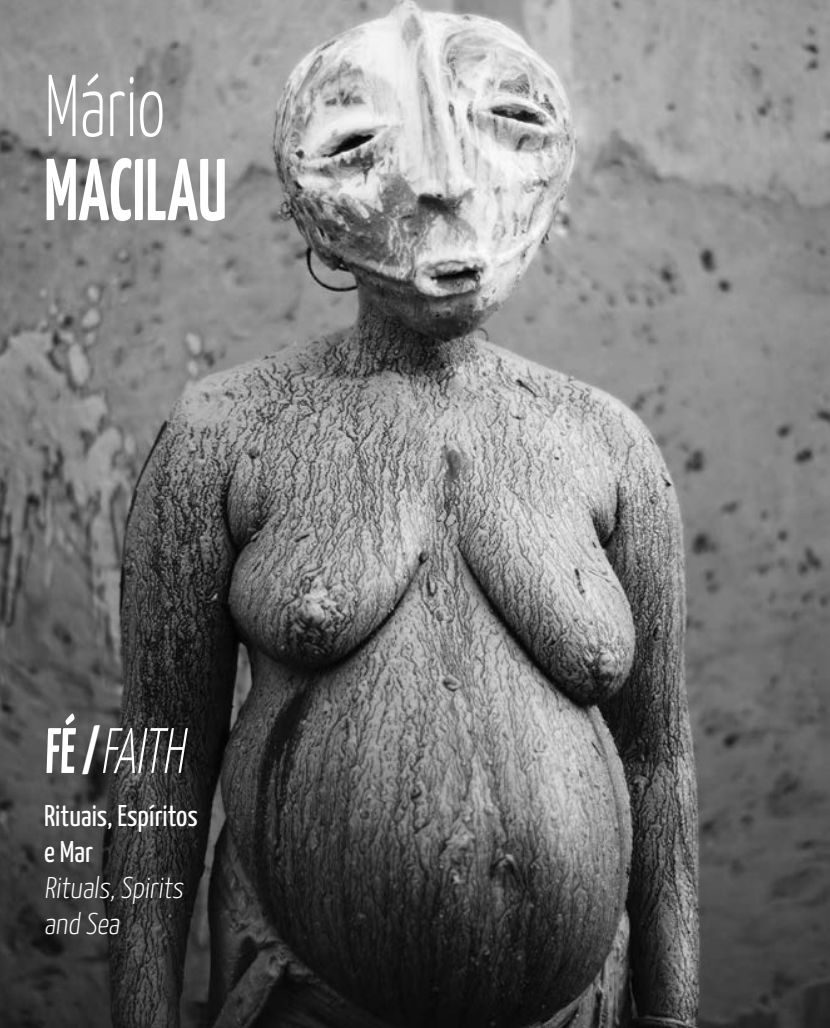
<style>
.page{position:relative;width:830px;height:1028px;background:#fff}
.page>*{position:absolute;margin:0;border:0;box-sizing:border-box;transform-origin:0 0}
.t1{font:700 87.5px "Yanone Kaffeesatz";letter-spacing:.01em;color:#fff;scale:.8 1}
.t2{font:300 87.5px "Yanone Kaffeesatz";color:#fff;scale:.8 1}
.t3{font:italic 300 64px "Yanone Kaffeesatz";color:#fff;scale:.78 1}
.t4{font:30px/36px "Yanone Kaffeesatz";color:#fff}
.t5{font:300 30px/36px "Yanone Kaffeesatz";color:#fff}
.s1{font-weight:700;font-style:normal}
.s2{font-weight:700;font-style:normal;font-size:62.38px}
</style>
<div class="page">
<img style="left:0;top:0;width:829px;height:1028px">
<h1 class="t2" style="left:44px;top:53px;width:152px">Mário</h1>
<h1 class="t1" style="left:44px;top:136px;width:229px">MACILAU</h1>
<h2 class="t3" style="left:45px;top:712px;width:195px"><span class="s1">F É</span> <span class="s2">/</span> FAITH</h2>
<p class="t4" style="left:44px;top:797px;width:155px">Rituais, Espíritos e Mar</p>
<p class="t5" style="left:44px;top:869px;width:145px">Rituals,Spirits and Sea</p>
</div>
